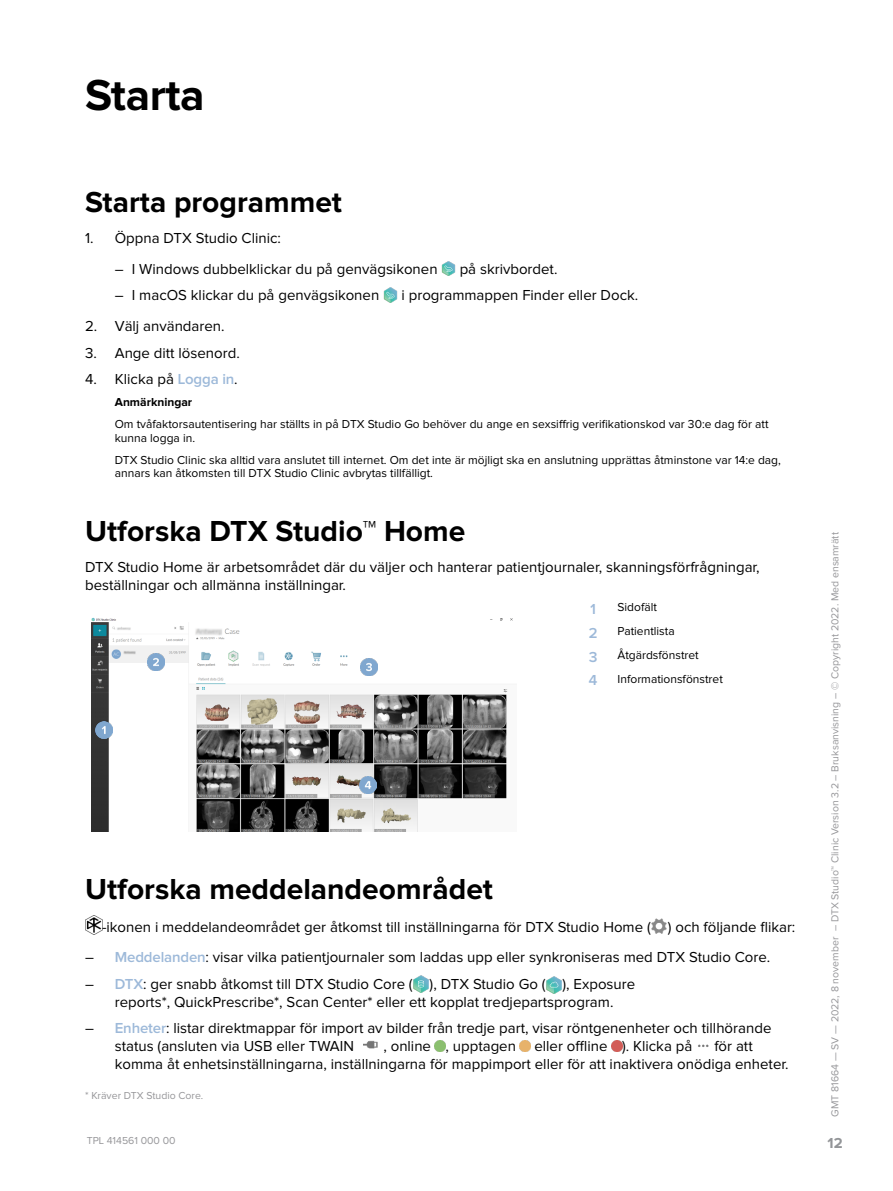
<style>
.page{position:relative;width:893px;height:1191px;background:#fff}
.page>*{position:absolute;margin:0;border:0;box-sizing:border-box;transform-origin:0 0}
.t1{font:700 45px "Proxima Nova";letter-spacing:-.01em;color:#000}
.t2{font:700 30px "Proxima Nova";color:#000}
.t3{font:15px/18px "Proxima Nova";color:#000}
.t4{font:600 15px "Proxima Nova";color:#9db9d9}
.t5{font:700 15px "Proxima Nova";color:#939598}
.t6{font:12px/13.5px "Proxima Nova";color:#000}
.t7{font:700 12px "Proxima Nova";color:#000}
.t8{font:10.5px "Proxima Nova";color:#969699}
.s1{font-weight:600;color:#9db9d9}
</style>
<div class="page">
<img style="left:441px;top:261px;width:15px;height:15px">
<img style="left:383px;top:288px;width:15px;height:14px">
<img style="left:91px;top:618px;width:422px;height:213px">
<img style="left:96px;top:721px;width:17px;height:17px">
<img style="left:147px;top:654px;width:17px;height:17px">
<img style="left:361px;top:658px;width:17px;height:17px">
<img style="left:359px;top:776px;width:17px;height:17px">
<img style="left:85px;top:915px;width:17px;height:19px">
<img style="left:651px;top:918px;width:16px;height:16px">
<img style="left:413px;top:975px;width:16px;height:17px">
<img style="left:546px;top:976px;width:16px;height:17px">
<img style="left:364px;top:1040px;width:14px;height:9px">
<svg style="left:435px;top:1040px;width:11px;height:11px"></svg>
<svg style="left:520px;top:1040px;width:11px;height:11px"></svg>
<svg style="left:611px;top:1040px;width:11px;height:11px"></svg>
<img style="left:698px;top:1044px;width:11px;height:3px">
<h1 class="t1" style="left:85px;top:74px;width:121px">Starta</h1>
<h2 class="t2" style="left:85px;top:188px;width:259px">Starta programmet</h2>
<p class="t3" style="left:85px;top:230px;width:197px">1. Öppna DTX Studio Clinic:</p>
<p class="t3" style="left:115px;top:260px;width:324px">– I Windows dubbelklickar du på genvägsikonen</p>
<p class="t3" style="left:460px;top:260px;width:99px">på skrivbordet.</p>
<p class="t3" style="left:115px;top:287px;width:266px">– I macOS klickar du på genvägsikonen</p>
<p class="t3" style="left:402px;top:287px;width:238px">i programmappen Finder eller Dock.</p>
<p class="t3" style="left:85px;top:318px;width:141px">2. Välj användaren.</p>
<p class="t3" style="left:85px;top:344px;width:156px">3. Ange ditt lösenord.</p>
<p class="t3" style="left:85px;top:371px;width:154px">4. Klicka på <span class="s1">Logga in</span>.</p>
<p class="t7" style="left:115px;top:396px;width:79px">Anmärkningar</p>
<p class="t6" style="left:115px;top:418px;width:655px">Om tvåfaktorsautentisering har ställts in på DTX Studio Go behöver du ange en sexsiffrig verifikationskod var 30:e dag för att kunna logga in.</p>
<p class="t6" style="left:115px;top:453px;width:668px">DTX Studio Clinic ska alltid vara anslutet till internet. Om det inte är möjligt ska en anslutning upprättas åtminstone var 14:e dag, annars kan åtkomsten till DTX Studio Clinic avbrytas tillfälligt.</p>
<h2 class="t2" style="left:85px;top:517px;width:382px">Utforska DTX Studio™ Home</h2>
<p class="t3" style="left:85px;top:558px;width:676px">DTX Studio Home är arbetsområdet där du väljer och hanterar patientjournaler, skanningsförfrågningar, beställningar och allmänna inställningar.</p>
<p class="t4" style="left:589px;top:602px;width:11px">1</p>
<p class="t6" style="left:618px;top:601px;width:41px">Sidofält</p>
<p class="t4" style="left:589px;top:626px;width:11px">2</p>
<p class="t6" style="left:618px;top:625px;width:59px">Patientlista</p>
<p class="t4" style="left:589px;top:649px;width:11px">3</p>
<p class="t6" style="left:618px;top:649px;width:83px">Åtgärdsfönstret</p>
<p class="t4" style="left:589px;top:673px;width:11px">4</p>
<p class="t6" style="left:618px;top:673px;width:107px">Informationsfönstret</p>
<h2 class="t2" style="left:85px;top:875px;width:409px">Utforska meddelandeområdet</h2>
<p class="t3" style="left:102px;top:918px;width:695px">-ikonen i meddelandeområdet ger åtkomst till inställningarna för DTX Studio Home ( ) och följande flikar:</p>
<p class="t3" style="left:85px;top:949px;width:687px">– <span class="s1">Meddelanden</span>: visar vilka patientjournaler som laddas upp eller synkroniseras med DTX Studio Core.</p>
<p class="t3" style="left:85px;top:975px;width:552px;text-align:center">– <span class="s1">DTX</span>: ger snabb åtkomst till DTX Studio Core ( ), DTX Studio Go ( ), Exposure reports*, QuickPrescribe*, Scan Center* eller ett kopplat tredjepartsprogram.</p>
<p class="t3" style="left:115px;top:1020px;width:658px;text-indent:-30px">– <span class="s1">Enheter</span>: listar direktmappar för import av bilder från tredje part, visar röntgenenheter och tillhörande status (ansluten via USB eller TWAIN</p>
<p class="t3" style="left:383px;top:1038px;width:310px">, online , upptagen eller offline ). Klicka på</p>
<p class="t3" style="left:115px;top:1038px;width:675px;text-indent:600px">för att komma åt enhetsinställningarna, inställningarna för mappimport eller för att inaktivera onödiga enheter.</p>
<p class="t8" style="left:85px;top:1090px;width:120px">* Kräver DTX Studio Core.</p>
<p class="t8" style="left:87px;top:1135px;width:90px">TPL 414561 000 00</p>
<p class="t8" style="left:830px;top:1116px;width:585px;rotate:-90deg">GMT 81664 — SV — 2022, 8 november – DTX Studio™ Clinic Version 3.2 – Bruksanvisning – © Copyright 2022. Med ensamrätt</p>
<p class="t5" style="left:827px;top:1135px;width:17px">12</p>
</div>
